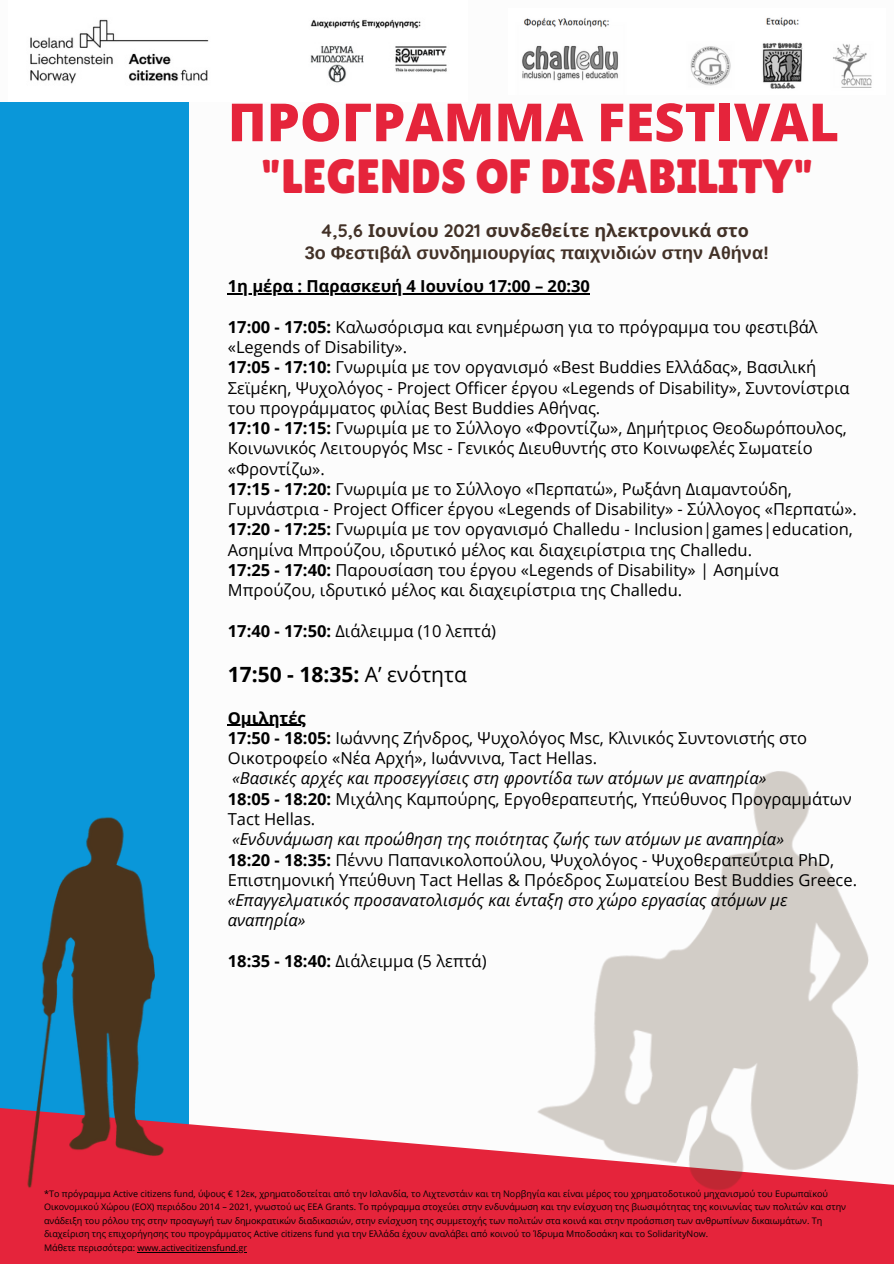
<style>
.page{position:relative;width:894px;height:1264px;background:#fff}
.page>*{position:absolute;margin:0;border:0;box-sizing:border-box;transform-origin:0 0}
.t1{font:800 52.5px "Open Sans";color:#e5243b}
.t2{font:48px "Lilita One";color:#e5243b}
.t3{font:700 21px "Open Sans";color:#000}
.t4{font:700 18px "Arimo";color:#423127}
.t5{font:700 18px "Noto Sans";color:#423127}
.t6{font:16.5px/20.2px "Open Sans";color:#000}
.t7{font:italic 16.5px/20.2px "Open Sans";color:#000}
.t8{font:700 16.5px "Open Sans";color:#000}
.t9{font:9px/13.5px "Open Sans";color:#000}
.s1{font-family:"Quicksand"}
.s2{font-weight:700}
.s3{font-weight:400}
</style>
<div class="page">
<div style="left:0;top:102px;width:189px;height:1045px;background:#0a97d9"></div>
<svg style="left:0;top:1108px;width:893px;height:155px;background:#e63c50"></svg>
<img style="left:520px;top:771px;width:366px;height:432px">
<hr style="left:228px;top:293px;width:361px;height:1px;background:#000">
<hr style="left:228px;top:724px;width:78px;height:2px;background:#000">
<img style="left:30px;top:19px;width:417px;height:65px">
<img style="left:522px;top:17px;width:350px;height:72px">
<img style="left:20px;top:817px;width:153px;height:375px">
<hr style="left:138px;top:1251px;width:109px;height:1px;background:#000">
<p class="t1" style="left:228px;top:85px;width:612px">ΠΡΟΓΡΑΜΜΑ FESTIVAL</p>
<p class="t2" style="left:260px;top:149px;width:556px">"LEGENDS OF DISABILITY"</p>
<p class="t5" style="left:320px;top:218px;width:430px"><span class="s1">4,5,6</span> Ιουνίου <span class="s1">2021</span> συνδεθείτε ηλεκτρονικά στο</p>
<p class="t4" style="left:304px;top:242px;width:465px">3ο Φεστιβάλ συνδημιουργίας παιχνιδιών στην Αθήνα!</p>
<p class="t8" style="left:228px;top:274px;width:363px">1η μέρα : Παρασκευή 4 Ιουνίου 17:00 – 20:30</p>
<p class="t6" style="left:228px;top:316px;width:591px"><span class="s2">17:00 - 17:05:</span> Καλωσόρισμα και ενημέρωση για το πρόγραμμα του φεστιβάλ «Legends of Disability».</p>
<p class="t6" style="left:228px;top:357px;width:623px"><span class="s2">17:05 - 17:10:</span> Γνωριμία με τον οργανισμό «Best Buddies Ελλάδας», Βασιλική<br>Σεϊμέκη, Ψυχολόγος - Project Officer έργου «Legends of Disability», Συντονίστρια του προγράμματος φιλίας Best Buddies Αθήνας.</p>
<p class="t6" style="left:228px;top:417px;width:620px"><span class="s2">17:10 - 17:15:</span> Γνωριμία με το Σύλλογο «Φροντίζω», Δημήτριος Θεοδωρόπουλος,<br>Κοινωνικός Λειτουργός Msc - Γενικός Διευθυντής στο Κοινωφελές Σωματείο «Φροντίζω».</p>
<p class="t6" style="left:228px;top:478px;width:630px"><span class="s2">17:15 - 17:20:</span> Γνωριμία με το Σύλλογο «Περπατώ», Ρωξάνη Διαμαντούδη,<br>Γυμνάστρια - Project Officer έργου «Legends of Disability» - Σύλλογος «Περπατώ».</p>
<p class="t6" style="left:228px;top:519px;width:626px"><span class="s2">17:20 - 17:25:</span> Γνωριμία με τον οργανισμό Challedu - Inclusion|games|education,<br>Ασημίνα Μπρούζου, ιδρυτικό μέλος και διαχειρίστρια της Challedu.</p>
<p class="t6" style="left:228px;top:559px;width:552px"><span class="s2">17:25 - 17:40:</span> Παρουσίαση του έργου «Legends of Disability» | Ασημίνα<br>Μπρούζου, ιδρυτικό μέλος και διαχειρίστρια της Challedu.</p>
<p class="t6" style="left:228px;top:620px;width:269px"><span class="s2">17:40 - 17:50:</span> Διάλειμμα (10 λεπτά)</p>
<p class="t3" style="left:228px;top:659px;width:240px">17:50 - 18:35: <span class="s3">Α’ ενότητα</span></p>
<p class="t8" style="left:228px;top:706px;width:80px">Ομιλητές</p>
<p class="t6" style="left:228px;top:727px;width:580px"><span class="s2">17:50 - 18:05:</span> Ιωάννης Ζήνδρος, Ψυχολόγος Μsc, Κλινικός Συντονιστής στο<br>Οικοτροφείο «Νέα Αρχή», Ιωάννινα, Tact Hellas.</p>
<p class="t7" style="left:232px;top:768px;width:535px">«Βασικές αρχές και προσεγγίσεις στη φροντίδα των ατόμων με αναπηρία»</p>
<p class="t6" style="left:228px;top:788px;width:625px"><span class="s2">18:05 - 18:20:</span> Μιχάλης Καμπούρης, Εργοθεραπευτής, Υπεύθυνος Προγραμμάτων<br>Tact Hellas.</p>
<p class="t7" style="left:232px;top:828px;width:553px">«Ενδυνάμωση και προώθηση της ποιότητας ζωής των ατόμων με αναπηρία»</p>
<p class="t6" style="left:228px;top:849px;width:630px"><span class="s2">18:20 - 18:35:</span> Πέννυ Παπανικολοπούλου, Ψυχολόγος - Ψυχοθεραπεύτρια PhD,<br>Επιστημονική Υπεύθυνη Tact Hellas &amp; Πρόεδρος Σωματείου Best Buddies Greece.</p>
<p class="t7" style="left:228px;top:889px;width:561px">«Επαγγελματικός προσανατολισμός και ένταξη στο χώρο εργασίας ατόμων με αναπηρία»</p>
<p class="t6" style="left:228px;top:950px;width:260px"><span class="s2">18:35 - 18:40:</span> Διάλειμμα (5 λεπτά)</p>
<p class="t9" style="left:44px;top:1186px;width:803px">*Το πρόγραμμα Active citizens fund, ύψους € 12εκ, χρηματοδοτείται από την Ισλανδία, το Λιχτενστάιν και τη Νορβηγία και είναι μέρος του χρηματοδοτικού μηχανισμού του Ευρωπαϊκού Οικονομικού Χώρου (ΕΟΧ) περιόδου 2014 – 2021, γνωστού ως EEA Grants. Το πρόγραμμα στοχεύει στην ενδυνάμωση και την ενίσχυση της βιωσιμότητας της κοινωνίας των πολιτών και στην ανάδειξη του ρόλου της στην προαγωγή των δημοκρατικών διαδικασιών, στην ενίσχυση της συμμετοχής των πολιτών στα κοινά και στην προάσπιση των ανθρωπίνων δικαιωμάτων. Τη διαχείριση της επιχορήγησης του προγράμματος Active citizens fund για την Ελλάδα έχουν αναλάβει από κοινού το Ίδρυμα Μποδοσάκη και το SolidarityNow.</p>
<p class="t9" style="left:44px;top:1240px;width:204px">Μάθετε περισσότερα: www.activecitizensfund.gr</p>
</div>
